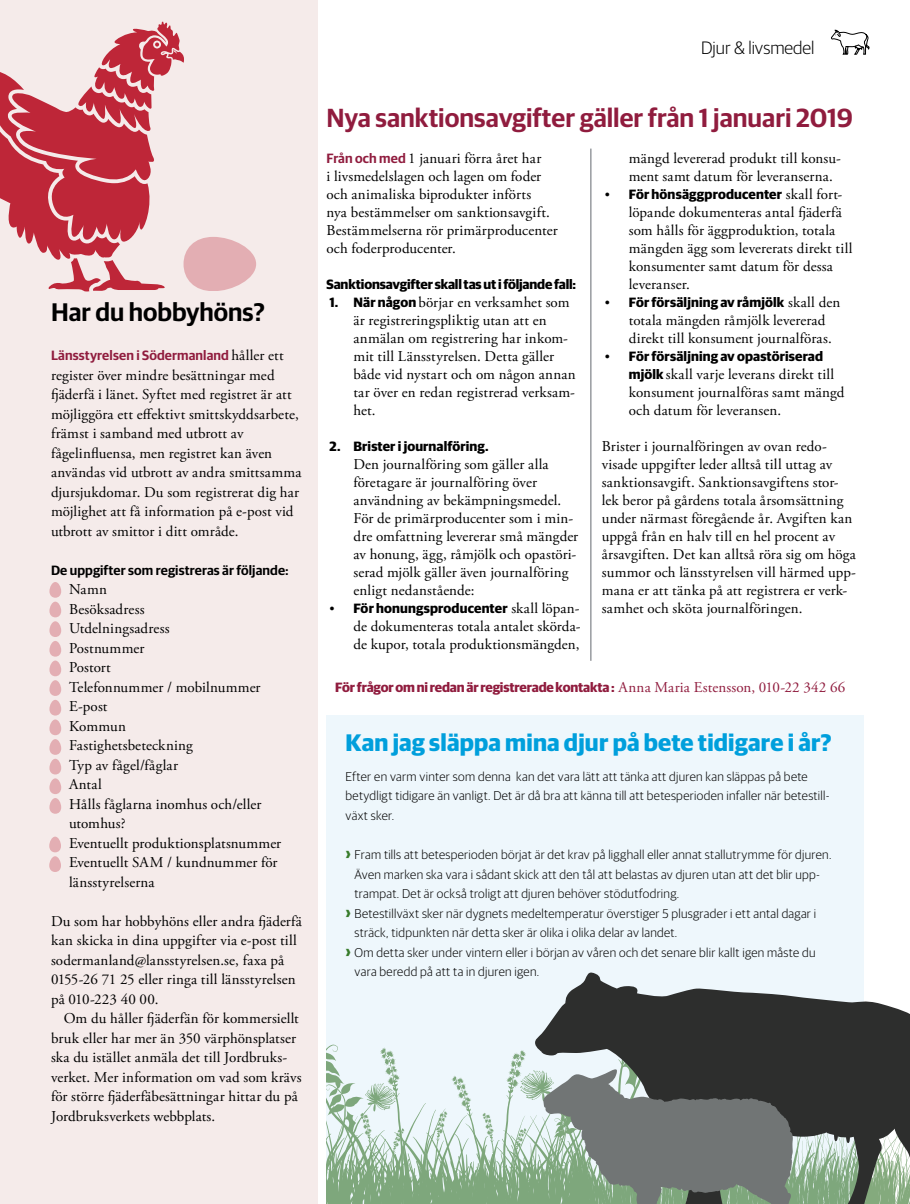
<style>
.page{position:relative;width:910px;height:1204px;background:#fff}
.page>*{position:absolute;margin:0;border:0;box-sizing:border-box;transform-origin:0 0}
.t1{font:600 26.25px "Guardian Sans";color:#901c3e}
.t2{font:600 25.5px "Guardian Sans";color:#000}
.t3{font:700 24px "Guardian Sans";letter-spacing:.01em;color:#009fdc}
.t4{font:300 18px "Guardian Sans";color:#000}
.t5{font:15px/18px "Adobe Garamond Pro";letter-spacing:.01em;color:#000}
.t6{font:700 13.5px "Guardian Sans";letter-spacing:.01em;color:#000}
.t7{font:700 13.5px "Guardian Sans";letter-spacing:-.01em;color:#901c3e}
.t8{font:700 13.5px "Guardian Sans";letter-spacing:-.01em;color:#000}
.t9{font:600 13.5px "Guardian Sans";letter-spacing:.01em;color:#000}
.t10{font:600 13.5px "Guardian Sans";letter-spacing:.01em;color:#901c3e}
.t11{font:300 12.75px/19.5px "Guardian Sans";letter-spacing:.025em;color:#000}
.s1{font-family:"Adobe Garamond Pro";font-weight:400;font-size:15px;color:#000}
.s2{font-family:"Guardian Sans";font-weight:600;font-size:13.5px;color:#901c3e}
.s3{font-family:"Guardian Sans";font-weight:700;font-size:13.5px}
.s4{font-family:"Adobe Garamond Pro";font-weight:400}
.s5{font-family:"Adobe Garamond Pro";font-weight:400;font-size:15px}
.s6{font-weight:700;font-size:18px;color:#387c2b}
</style>
<div class="page">
<div style="left:0;top:0;width:318px;height:1203px;background:#f5ebea"></div>
<div style="left:326px;top:716px;width:538px;height:487px;background:#eef7fc"></div>
<svg style="left:831px;top:29px;width:38px;height:26px"></svg>
<hr style="left:591px;top:149px;width:1px;height:511px;background:#64686f">
<svg style="left:565px;top:972px;width:270px;height:29px"></svg>
<svg style="left:326px;top:1001px;width:584px;height:202px"></svg>
<svg style="left:0;top:22px;width:256px;height:269px"></svg>
<svg style="left:49px;top:582px;width:12px;height:231px"></svg>
<svg style="left:49px;top:836px;width:12px;height:36px"></svg>
<h2 class="t2" style="left:51px;top:293px;width:215px">Har du hobbyhöns?</h2>
<p class="t10" style="left:51px;top:345px;width:234px">Länsstyrelsen i Södermanland <span class="s1">håller ett</span></p>
<p class="t5" style="left:51px;top:365px;width:252px;line-height:19.5px">register över mindre besättningar med fjäderfä i länet. Syftet med registret är att möjliggöra ett effektivt smittskyddsarbete, främst i samband med utbrott av fågelinfluensa, men registret kan även användas vid utbrott av andra smittsamma djursjukdomar. Du som registrerat dig har möjlighet att få information på e-post vid utbrott av smittor i ditt område.</p>
<p class="t9" style="left:51px;top:560px;width:239px">De uppgifter som registreras är följande:</p>
<p class="t5" style="left:69px;top:580px;width:214px;line-height:19.5px">Namn<br>Besöksadress<br>Utdelningsadress<br>Postnummer<br>Postort<br>Telefonnummer / mobilnummer<br>E-post<br>Kommun<br>Fastighetsbeteckning<br>Typ av fågel/fåglar<br>Antal<br>Hålls fåglarna inomhus och/eller utomhus?<br>Eventuellt produktionsplatsnummer<br>Eventuellt SAM / kundnummer för länsstyrelserna</p>
<p class="t5" style="left:51px;top:911px;width:252px;line-height:19.5px">Du som har hobbyhöns eller andra fjäderfä kan skicka in dina uppgifter via e-post till sodermanland@lansstyrelsen.se, faxa på 0155-26 71 25 eller ringa till länsstyrelsen på 010-223 40 00.</p>
<p class="t5" style="left:51px;top:1009px;width:252px;line-height:19.5px;text-indent:13px">Om du håller fjäderfän för kommersiellt bruk eller har mer än 350 värphönsplatser ska du istället anmäla det till Jordbruks&shy;verket. Mer information om vad som krävs för större fjäderfäbesättningar hittar du på Jordbruksverkets webbplats.</p>
<p class="t4" style="left:701px;top:36px;width:115px">Djur &amp; livsmedel</p>
<h1 class="t1" style="left:326px;top:98px;width:528px">Nya sanktionsavgifter gäller från 1 januari 2019</h1>
<p class="t5" style="left:326px;top:149px;width:233px"><span class="s2">Från och med</span> 1 januari förra året har<br>i livsmedelslagen och lagen om foder och animaliska biprodukter införts<br>nya bestämmelser om sanktionsavgift.<br>Bestämmelserna rör primärproducenter och foderproducenter.</p>
<p class="t8" style="left:326px;top:274px;width:251px">Sanktionsavgifter skall tas ut i följande fall:</p>
<p class="t5" style="left:353px;top:293px;width:224px;text-indent:-24px"><span class="s3">1. När någon</span> börjar en verksamhet som är registreringspliktig utan att en anmälan om registrering har inkom&shy;mit till Länsstyrelsen. Detta gäller både vid nystart och om någon annan tar över en redan registrerad verksam&shy;het.</p>
<p class="t6" style="left:329px;top:436px;width:161px">2. Brister i journalföring.</p>
<p class="t5" style="left:353px;top:455px;width:226px">Den journalföring som gäller alla företagare är journalföring över användning av bekämpningsmedel.<br>För de primärproducenter som i min&shy;dre omfattning levererar små mängder av honung, ägg, råmjölk och opastöri&shy;serad mjölk gäller även journalföring enligt nedanstående:</p>
<p class="t6" style="left:329px;top:598px;width:252px"><span class="s4">•</span> För honungsproducenter <span class="s5">skall löpan-</span></p>
<p class="t5" style="left:353px;top:617px;width:229px">de dokumenteras totala antalet skörda&shy;de kupor, totala produktionsmängden,</p>
<p class="t5" style="left:629px;top:149px;width:214px">mängd levererad produkt till konsu&shy;ment samt datum för leveranserna.</p>
<p class="t6" style="left:605px;top:184px;width:239px"><span class="s4">•</span> För hönsäggproducenter <span class="s5">skall fort-</span></p>
<p class="t5" style="left:629px;top:203px;width:225px">löpande dokumenteras antal fjäderfä som hålls för äggproduktion, totala mängden ägg som levererats direkt till konsumenter samt datum för dessa leveranser.</p>
<p class="t6" style="left:605px;top:292px;width:237px"><span class="s4">•</span> För försäljning av råmjölk <span class="s5">skall den</span></p>
<p class="t5" style="left:629px;top:311px;width:204px">totala mängden råmjölk levererad direkt till konsument journalföras.</p>
<p class="t6" style="left:605px;top:346px;width:220px"><span class="s4">•</span> För försäljning av opastöriserad</p>
<p class="t5" style="left:629px;top:365px;width:217px"><span class="s3">mjölk</span> skall varje leverans direkt till konsument journalföras samt mängd och datum för leveransen.</p>
<p class="t5" style="left:602px;top:437px;width:256px">Brister i journalföringen av ovan redo&shy;visade uppgifter leder alltså till uttag av sanktionsavgift. Sanktionsavgiftens stor&shy;lek beror på gårdens totala årsomsättning under närmast föregående år. Avgiften kan uppgå från en halv till en hel procent av årsavgiften. Det kan alltså röra sig om höga summor och länsstyrelsen vill härmed upp&shy;mana er att tänka på att registrera er verk&shy;samhet och sköta journalföringen.</p>
<p class="t7" style="left:335px;top:677px;width:512px">För frågor om ni redan är registrerade kontakta : <span class="s5">Anna Maria Estensson, 010-22 342 66</span></p>
<h3 class="t3" style="left:346px;top:724px;width:487px">Kan jag släppa mina djur på bete tidigare i år?</h3>
<p class="t11" style="left:346px;top:766px;width:486px">Efter en varm vinter som denna kan det vara lätt att tänka att djuren kan släppas på bete betydligt tidigare än vanligt. Det är då bra att känna till att betesperioden infaller när betestill&shy;växt sker.</p>
<p class="t11" style="left:346px;top:844px;width:487px"><span class="s6">›</span> Fram tills att betesperioden börjat är det krav på ligghall eller annat stallutrymme för djuren.</p>
<p class="t11" style="left:355px;top:863px;width:467px">Även marken ska vara i sådant skick att den tål att belastas av djuren utan att det blir upp-</p>
<p class="t11" style="left:355px;top:883px;width:326px">trampat. Det är också troligt att djuren behöver stödutfodring.</p>
<p class="t11" style="left:346px;top:902px;width:472px"><span class="s6">›</span> Betestillväxt sker när dygnets medeltemperatur överstiger 5 plusgrader i ett antal dagar i</p>
<p class="t11" style="left:355px;top:922px;width:324px">sträck, tidpunkten när detta sker är olika i olika delar av landet.</p>
<p class="t11" style="left:346px;top:941px;width:471px"><span class="s6">›</span> Om detta sker under vintern eller i början av våren och det senare blir kallt igen måste du</p>
<p class="t11" style="left:355px;top:961px;width:186px">vara beredd på att ta in djuren igen.</p>
</div>
